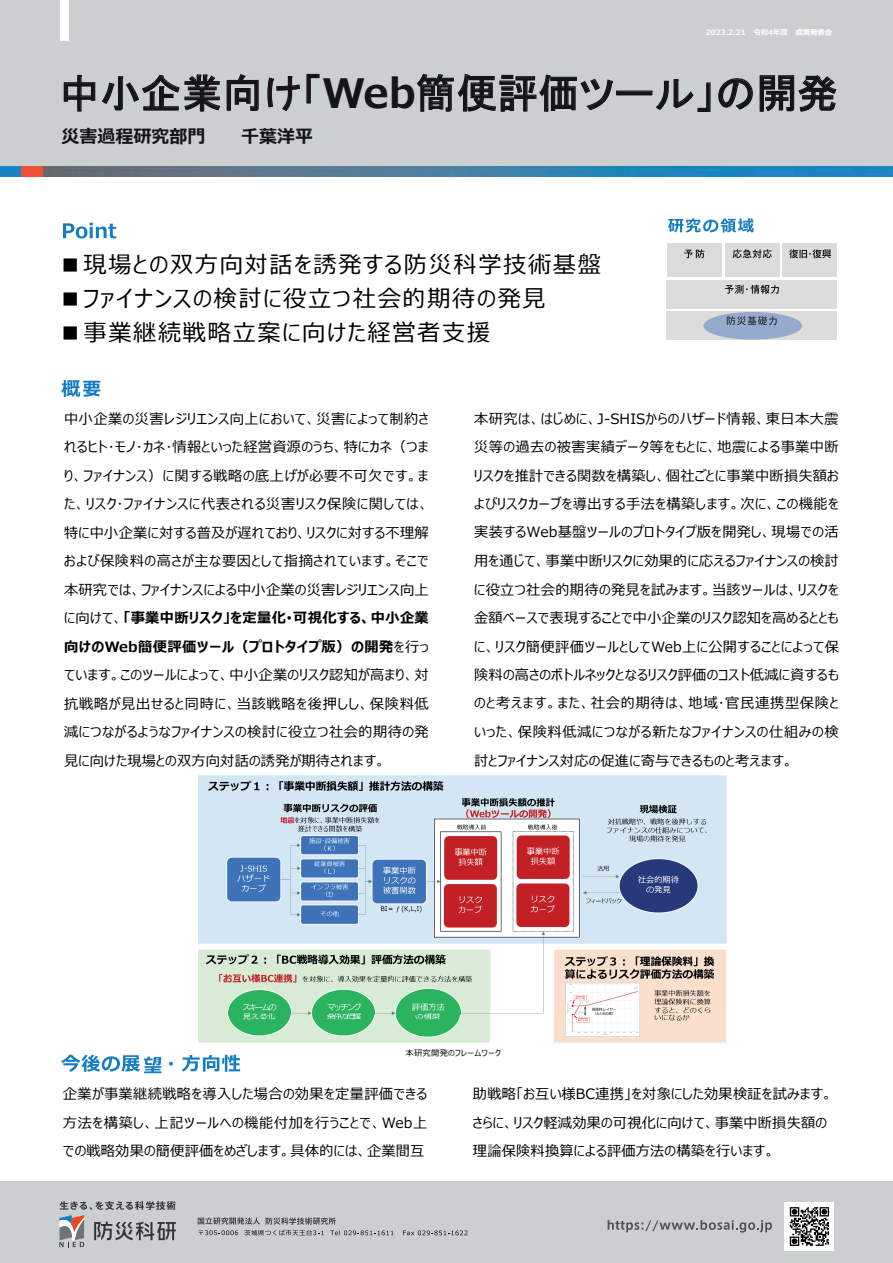
<style>
.page{position:relative;width:893px;height:1263px;background:#fff}
.page>*{position:absolute;margin:0;border:0;box-sizing:border-box;transform-origin:0 0}
.t1{font:40.5px "MS P Gothic";letter-spacing:.01em;color:#171419}
.t2{font:23.25px "Meiryo UI";letter-spacing:.07em;color:#000}
.t3{font:700 18px "Meiryo";color:#171419}
.t4{font:14.25px/28.5px "Meiryo UI";letter-spacing:.015em;color:#000;text-align:justify}
.t5{font:8.25px "Meiryo UI";letter-spacing:.03em;color:#000}
.t6{font:700 7.35px "Meiryo";color:#fff}
.s1{font-family:"Meiryo";font-weight:700}
.s2{font-weight:700}
</style>
<div class="page">
<div style="left:0;top:0;width:893px;height:166px;background:#cbcfd0"></div>
<div style="left:0;top:1181px;width:893px;height:82px;background:#cbcfd0"></div>
<img style="left:43px;top:166px;width:850px;height:11px">
<div style="left:0;top:166px;width:21px;height:11px;background:#1b84c7"></div>
<div style="left:21px;top:166px;width:22px;height:11px;background:#ef4f32"></div>
<div style="left:60px;top:0;width:9px;height:41px;background:#fff"></div>
<svg style="left:198px;top:1217px;width:62px;height:7px"></svg>
<svg style="left:266px;top:1217px;width:70px;height:7px"></svg>
<svg style="left:199px;top:1230px;width:39px;height:5px"></svg>
<svg style="left:244px;top:1230px;width:80px;height:5px"></svg>
<svg style="left:330px;top:1230px;width:63px;height:5px"></svg>
<svg style="left:403px;top:1230px;width:65px;height:5px"></svg>
<svg style="left:59px;top:1201px;width:117px;height:46px"></svg>
<div style="left:785px;top:1202px;width:49px;height:49px;background:#fff"></div>
<svg style="left:790px;top:1207px;width:39px;height:39px"></svg>
<svg style="left:608px;top:1220px;width:164px;height:12px"></svg>
<svg style="left:63px;top:74px;width:196px;height:38px"></svg>
<svg style="left:267px;top:73px;width:53px;height:38px"></svg>
<svg style="left:417px;top:73px;width:196px;height:39px"></svg>
<div style="left:616px;top:91px;width:36px;height:4px;border:1px solid #171419"></div>
<svg style="left:655px;top:79px;width:56px;height:33px"></svg>
<svg style="left:718px;top:78px;width:35px;height:32px"></svg>
<svg style="left:759px;top:75px;width:78px;height:37px"></svg>
<svg style="left:63px;top:223px;width:53px;height:16px"></svg>
<svg style="left:61px;top:380px;width:39px;height:17px"></svg>
<div style="left:667px;top:243px;width:54px;height:34px;background:#dcdcdc"></div>
<div style="left:725px;top:243px;width:54px;height:34px;background:#dcdcdc"></div>
<div style="left:783px;top:243px;width:54px;height:34px;background:#dcdcdc"></div>
<div style="left:667px;top:280px;width:170px;height:28px;background:#dcdcdc"></div>
<div style="left:667px;top:312px;width:170px;height:28px;background:#dcdcdc"></div>
<svg style="left:684px;top:249px;width:20px;height:9px"></svg>
<svg style="left:733px;top:249px;width:39px;height:9px"></svg>
<svg style="left:725px;top:285px;width:54px;height:9px"></svg>
<svg style="left:789px;top:249px;width:42px;height:9px"></svg>
<svg style="left:668px;top:218px;width:86px;height:15px"></svg>
<svg style="left:61px;top:1054px;width:101px;height:19px"></svg>
<svg style="left:169px;top:1062px;width:4px;height:3px"></svg>
<svg style="left:182px;top:1055px;width:58px;height:17px"></svg>
<svg style="left:703px;top:312px;width:99px;height:28px"></svg>
<img style="left:199px;top:775px;width:527px;height:267px">
<p class="t6" style="left:706px;top:27px;width:128px">2023.2.21 令和4年度 成果発表会</p>
<h1 class="t1" style="left:59px;top:73px;width:780px">中小企業向け「<span class="s1">Web</span>簡便評価ツール」の開発</h1>
<p class="t3" style="left:61px;top:124px;width:145px">災害過程研究部門</p>
<p class="t3" style="left:241px;top:124px;width:73px">千葉洋平</p>
<h2 class="t2" style="left:59px;top:248px;width:544px">■現場との双方向対話を誘発する防災科学技術基盤</h2>
<h2 class="t2" style="left:59px;top:282px;width:488px">■ファイナンスの検討に役立つ社会的期待の発見</h2>
<h2 class="t2" style="left:59px;top:316px;width:433px">■事業継続戦略立案に向けた経営者支援</h2>
<p class="t4" style="left:64px;top:405px;width:366px">中小企業の災害レジリエンス向上において、災害によって制約されるヒト･モノ･カネ･情報といった経営資源のうち、特にカネ（つまり、ファイナンス）に関する戦略の底上げが必要不可欠です。また、リスク･ファイナンスに代表される災害リスク保険に関しては、特に中小企業に対する普及が遅れており、リスクに対する不理解および保険料の高さが主な要因として指摘されています。そこで本研究では、ファイナンスによる中小企業の災害レジリエンス向上に向けて、<span class="s2">「事業中断リスク」を定量化･可視化する、中小企業向けのWeb簡便評価ツール（プロトタイプ版）の開発</span>を行っています。このツールによって、中小企業のリスク認知が高まり、対抗戦略が見出せると同時に、当該戦略を後押しし、保険料低減につながるようなファイナンスの検討に役立つ社会的期待の発見に向けた現場との双方向対話の誘発が期待されます。</p>
<p class="t4" style="left:474px;top:405px;width:366px">本研究は、はじめに、J-SHISからのハザード情報、東日本大震災等の過去の被害実績データ等をもとに、地震による事業中断リスクを推計できる関数を構築し、個社ごとに事業中断損失額およびリスクカーブを導出する手法を構築します。次に、この機能を実装するWeb基盤ツールのプロトタイプ版を開発し、現場での活用を通じて、事業中断リスクに効果的に応えるファイナンスの検討に役立つ社会的期待の発見を試みます。当該ツールは、リスクを金額ベースで表現することで中小企業のリスク認知を高めるとともに、リスク簡便評価ツールとしてWeb上に公開することによって保険料の高さのボトルネックとなるリスク評価のコスト低減に資するものと考えます。また、社会的期待は、地域･官民連携型保険といった、保険料低減につながる新たなファイナンスの仕組みの検討とファイナンス対応の促進に寄与できるものと考えます。</p>
<p class="t5" style="left:405px;top:1047px;width:97px">本研究開発のフレームワーク</p>
<p class="t4" style="left:63px;top:1080px;width:366px">企業が事業継続戦略を導入した場合の効果を定量評価できる方法を構築し、上記ツールへの機能付加を行うことで、Web上での戦略効果の簡便評価をめざします。具体的には、企業間互</p>
<p class="t4" style="left:473px;top:1080px;width:361px;text-align:left">助戦略「お互い様BC連携」を対象にした効果検証を試みます。さらに、リスク軽減効果の可視化に向けて、事業中断損失額の理論保険料換算による評価方法の構築を行います。</p>
</div>
